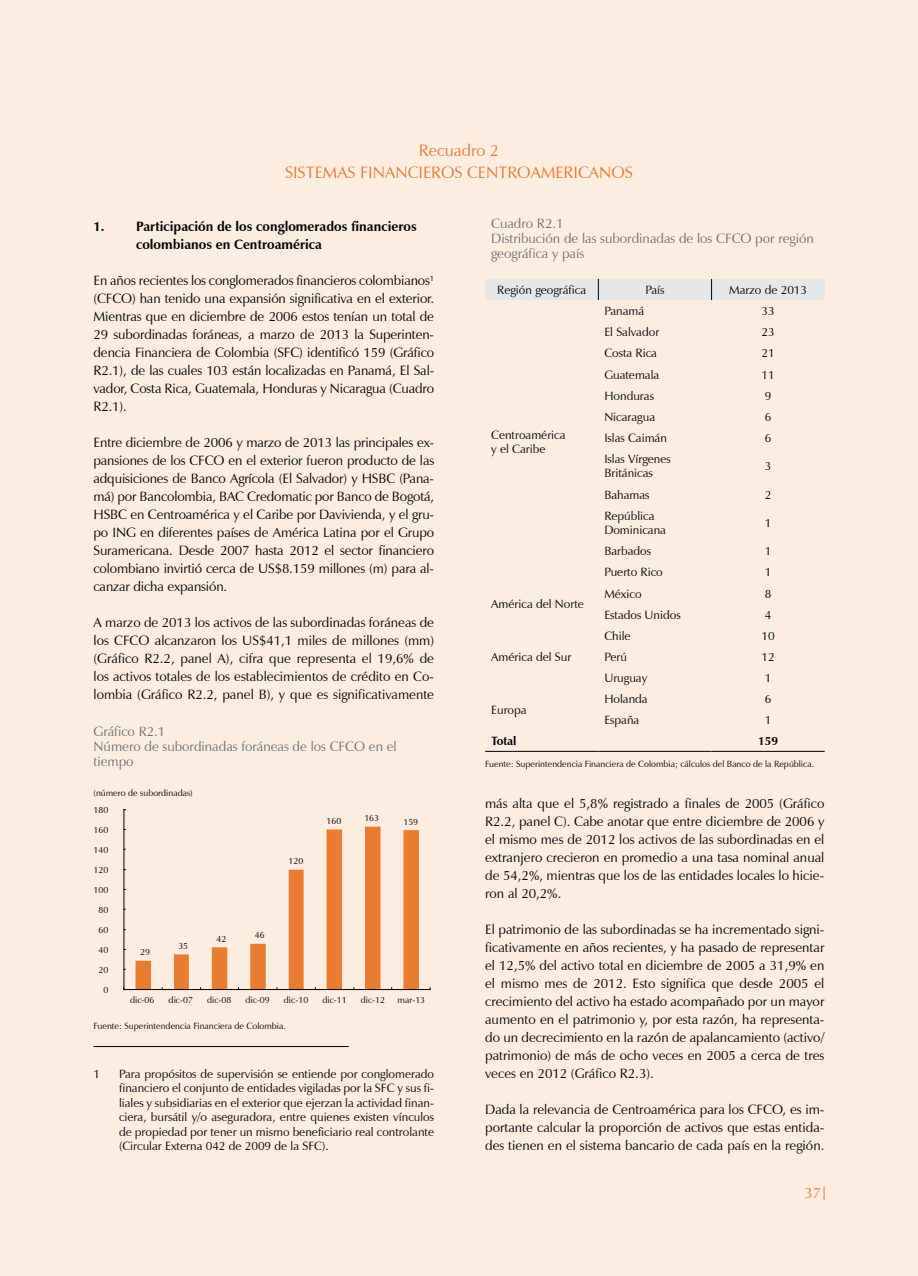
<style>
.page{position:relative;width:918px;height:1276px;background:#fff}
.page>*{position:absolute;margin:0;border:0;box-sizing:border-box;transform-origin:0 0}
.t1{font:16.5px/21.6px "Zapf Humanist 601 BT";color:#e87c30;text-align:center}
.t2{font:15px "Zapf Humanist 601 BT";color:#e87c30}
.t3{font:13.5px/18px "Zapf Humanist 601 BT";color:#000;text-align:justify}
.t4{font:13.5px/15px "Zapf Humanist 601 BT";color:#6d6e71}
.t5{font:700 13.5px/18px "Zapf Humanist 601 BT";color:#000}
.t6{font:12px/14.4px "Zapf Humanist 601 BT";color:#000}
.t7{font:700 12px "Zapf Humanist 601 BT";color:#000}
.t8{font:9px "Zapf Humanist 601 BT";color:#000}
</style>
<div class="page">
<div style="left:1px;top:0;width:917px;height:1276px;background:#fdede1"></div>
<svg style="left:824px;top:1186px;width:1px;height:14px"></svg>
<hr style="left:94px;top:1046px;width:255px;height:1px;background:#000">
<hr style="left:124px;top:809px;width:1px;height:180px;background:#000">
<hr style="left:124px;top:989px;width:306px;height:1px;background:#000">
<svg style="left:136px;top:826px;width:283px;height:163px"></svg>
<div style="left:485px;top:279px;width:340px;height:21px;background:#e6e7e8"></div>
<hr style="left:485px;top:751px;width:113px;height:1px;background:#000">
<hr style="left:598px;top:751px;width:114px;height:1px;background:#000">
<hr style="left:712px;top:751px;width:113px;height:1px;background:#000">
<p class="t1" style="left:285px;top:140px;width:349px">Recuadro 2<br>SISTEMAS FINANCIEROS CENTROAMERICANOS</p>
<p class="t5" style="left:136px;top:217px;width:282px;text-indent:-43px">1. Participación de los conglomerados financieros colombianos en Centroamérica</p>
<p class="t3" style="left:94px;top:271px;width:342px">En años recientes los conglomerados financieros colombianos<sup>1 </sup>(CFCO) han tenido una expansión significativa en el exterior.<br>Mientras que en diciembre de 2006 estos tenían un total de 29 subordinadas foráneas, a marzo de 2013 la Superinten&shy;dencia Financiera de Colombia (SFC) identificó 159 (Gráfico R2.1), de las cuales 103 están localizadas en Panamá, El Sal&shy;vador, Costa Rica, Guatemala, Honduras y Nicaragua (Cuadro R2.1).</p>
<p class="t3" style="left:94px;top:433px;width:342px">Entre diciembre de 2006 y marzo de 2013 las principales ex&shy;pansiones de los CFCO en el exterior fueron producto de las adquisiciones de Banco Agrícola (El Salvador) y HSBC (Pana&shy;má) por Bancolombia, BAC Credomatic por Banco de Bogotá, HSBC en Centroamérica y el Caribe por Davivienda, y el gru&shy;po ING en diferentes países de América Latina por el Grupo Suramericana. Desde 2007 hasta 2012 el sector financiero colombiano invirtió cerca de US$8.159 millones (m) para al&shy;canzar dicha expansión.</p>
<p class="t3" style="left:94px;top:613px;width:342px">A marzo de 2013 los activos de las subordinadas foráneas de los CFCO alcanzaron los US$41,1 miles de millones (mm) (Gráfico R2.2, panel A), cifra que representa el 19,6% de los activos totales de los establecimientos de crédito en Co&shy;lombia (Gráfico R2.2, panel B), y que es significativamente</p>
<p class="t4" style="left:94px;top:724px;width:305px">Gráfico R2.1<br>Número de subordinadas foráneas de los CFCO en el tiempo</p>
<p class="t8" style="left:94px;top:787px;width:101px">(número de subordinadas)</p>
<p class="t8" style="left:94px;top:804px;width:16px">180</p>
<p class="t8" style="left:94px;top:824px;width:16px">160</p>
<p class="t8" style="left:94px;top:844px;width:16px">140</p>
<p class="t8" style="left:94px;top:864px;width:16px">120</p>
<p class="t8" style="left:94px;top:884px;width:16px">100</p>
<p class="t8" style="left:98px;top:904px;width:11px">80</p>
<p class="t8" style="left:98px;top:924px;width:11px">60</p>
<p class="t8" style="left:98px;top:944px;width:11px">40</p>
<p class="t8" style="left:98px;top:964px;width:11px">20</p>
<p class="t8" style="left:103px;top:984px;width:6px">0</p>
<p class="t8" style="left:140px;top:946px;width:11px">29</p>
<p class="t8" style="left:178px;top:940px;width:11px">35</p>
<p class="t8" style="left:217px;top:933px;width:11px">42</p>
<p class="t8" style="left:289px;top:855px;width:16px">120</p>
<p class="t8" style="left:326px;top:815px;width:16px">160</p>
<p class="t8" style="left:364px;top:812px;width:16px">163</p>
<p class="t8" style="left:403px;top:816px;width:16px">159</p>
<p class="t8" style="left:255px;top:929px;width:11px">46</p>
<p class="t8" style="left:130px;top:994px;width:26px">dic-06</p>
<p class="t8" style="left:169px;top:994px;width:26px">dic-07</p>
<p class="t8" style="left:207px;top:994px;width:26px">dic-08</p>
<p class="t8" style="left:246px;top:994px;width:26px">dic-09</p>
<p class="t8" style="left:284px;top:994px;width:26px">dic-10</p>
<p class="t8" style="left:322px;top:994px;width:26px">dic-11</p>
<p class="t8" style="left:361px;top:994px;width:26px">dic-12</p>
<p class="t8" style="left:398px;top:994px;width:29px">mar-13</p>
<p class="t8" style="left:94px;top:1020px;width:194px">Fuente: Superintendencia Financiera de Colombia.</p>
<p class="t6" style="left:94px;top:1066px;width:8px">1</p>
<p class="t6" style="left:119px;top:1066px;width:317px;text-align:justify">Para propósitos de supervisión se entiende por conglomerado financiero el conjunto de entidades vigiladas por la SFC y sus fi&shy;liales y subsidiarias en el exterior que ejerzan la actividad finan&shy;ciera, bursátil y/o aseguradora, entre quienes existen vínculos de propiedad por tener un mismo beneficiario real controlante (Circular Externa 042 de 2009 de la SFC).</p>
<p class="t4" style="left:491px;top:216px;width:324px">Cuadro R2.1<br>Distribución de las subordinadas de los CFCO por región geográfica y país</p>
<p class="t6" style="left:497px;top:283px;width:90px">Región geográfica</p>
<p class="t6" style="left:645px;top:283px;width:21px">País</p>
<p class="t6" style="left:729px;top:283px;width:79px">Marzo de 2013</p>
<p class="t6" style="left:491px;top:427px;width:76px">Centroamérica y el Caribe</p>
<p class="t6" style="left:491px;top:597px;width:94px">América del Norte</p>
<p class="t6" style="left:491px;top:649px;width:82px">América del Sur</p>
<p class="t6" style="left:491px;top:702px;width:37px">Europa</p>
<p class="t6" style="left:604px;top:304px;width:41px">Panamá</p>
<p class="t6" style="left:762px;top:304px;width:15px">33</p>
<p class="t6" style="left:604px;top:325px;width:56px">El Salvador</p>
<p class="t6" style="left:762px;top:325px;width:15px">23</p>
<p class="t6" style="left:604px;top:346px;width:54px">Costa Rica</p>
<p class="t6" style="left:762px;top:346px;width:15px">21</p>
<p class="t6" style="left:604px;top:367px;width:56px">Guatemala</p>
<p class="t6" style="left:762px;top:367px;width:15px">11</p>
<p class="t6" style="left:604px;top:388px;width:51px">Honduras</p>
<p class="t6" style="left:765px;top:388px;width:8px">9</p>
<p class="t6" style="left:604px;top:409px;width:52px">Nicaragua</p>
<p class="t6" style="left:765px;top:409px;width:8px">6</p>
<p class="t6" style="left:604px;top:430px;width:64px">Islas Caimán</p>
<p class="t6" style="left:765px;top:430px;width:8px">6</p>
<p class="t6" style="left:604px;top:452px;width:68px">Islas Vírgenes<br>Británicas</p>
<p class="t6" style="left:765px;top:459px;width:8px">3</p>
<p class="t6" style="left:604px;top:487px;width:47px">Bahamas</p>
<p class="t6" style="left:765px;top:487px;width:8px">2</p>
<p class="t6" style="left:604px;top:508px;width:63px">República<br>Dominicana</p>
<p class="t6" style="left:765px;top:515px;width:8px">1</p>
<p class="t6" style="left:604px;top:544px;width:48px">Barbados</p>
<p class="t6" style="left:765px;top:544px;width:8px">1</p>
<p class="t6" style="left:604px;top:565px;width:60px">Puerto Rico</p>
<p class="t6" style="left:765px;top:565px;width:8px">1</p>
<p class="t6" style="left:604px;top:586px;width:39px">México</p>
<p class="t6" style="left:765px;top:586px;width:8px">8</p>
<p class="t6" style="left:604px;top:607px;width:78px">Estados Unidos</p>
<p class="t6" style="left:765px;top:607px;width:8px">4</p>
<p class="t6" style="left:604px;top:628px;width:28px">Chile</p>
<p class="t6" style="left:762px;top:628px;width:15px">10</p>
<p class="t6" style="left:604px;top:649px;width:24px">Perú</p>
<p class="t6" style="left:762px;top:649px;width:15px">12</p>
<p class="t6" style="left:604px;top:670px;width:44px">Uruguay</p>
<p class="t6" style="left:765px;top:670px;width:8px">1</p>
<p class="t6" style="left:604px;top:692px;width:45px">Holanda</p>
<p class="t6" style="left:765px;top:692px;width:8px">6</p>
<p class="t6" style="left:604px;top:713px;width:37px">España</p>
<p class="t6" style="left:765px;top:713px;width:8px">1</p>
<p class="t7" style="left:491px;top:734px;width:27px">Total</p>
<p class="t7" style="left:758px;top:734px;width:21px">159</p>
<p class="t8" style="left:485px;top:758px;width:331px">Fuente: Superintendencia Financiera de Colombia; cálculos del Banco de la República.</p>
<p class="t3" style="left:485px;top:794px;width:341px">más alta que el 5,8% registrado a finales de 2005 (Gráfico R2.2, panel C). Cabe anotar que entre diciembre de 2006 y el mismo mes de 2012 los activos de las subordinadas en el extranjero crecieron en promedio a una tasa nominal anual de 54,2%, mientras que los de las entidades locales lo hicie&shy;ron al 20,2%.</p>
<p class="t3" style="left:485px;top:920px;width:341px">El patrimonio de las subordinadas se ha incrementado signi&shy;ficativamente en años recientes, y ha pasado de representar el 12,5% del activo total en diciembre de 2005 a 31,9% en el mismo mes de 2012. Esto significa que desde 2005 el crecimiento del activo ha estado acompañado por un mayor aumento en el patrimonio y, por esta razón, ha representa&shy;do un decrecimiento en la razón de apalancamiento (activo/ patrimonio) de más de ocho veces en 2005 a cerca de tres veces en 2012 (Gráfico R2.3).</p>
<p class="t3" style="left:485px;top:1100px;width:341px">Dada la relevancia de Centroamérica para los CFCO, es im&shy;portante calcular la proporción de activos que estas entida&shy;des tienen en el sistema bancario de cada país en la región.</p>
<p class="t2" style="left:805px;top:1184px;width:18px">37</p>
</div>
